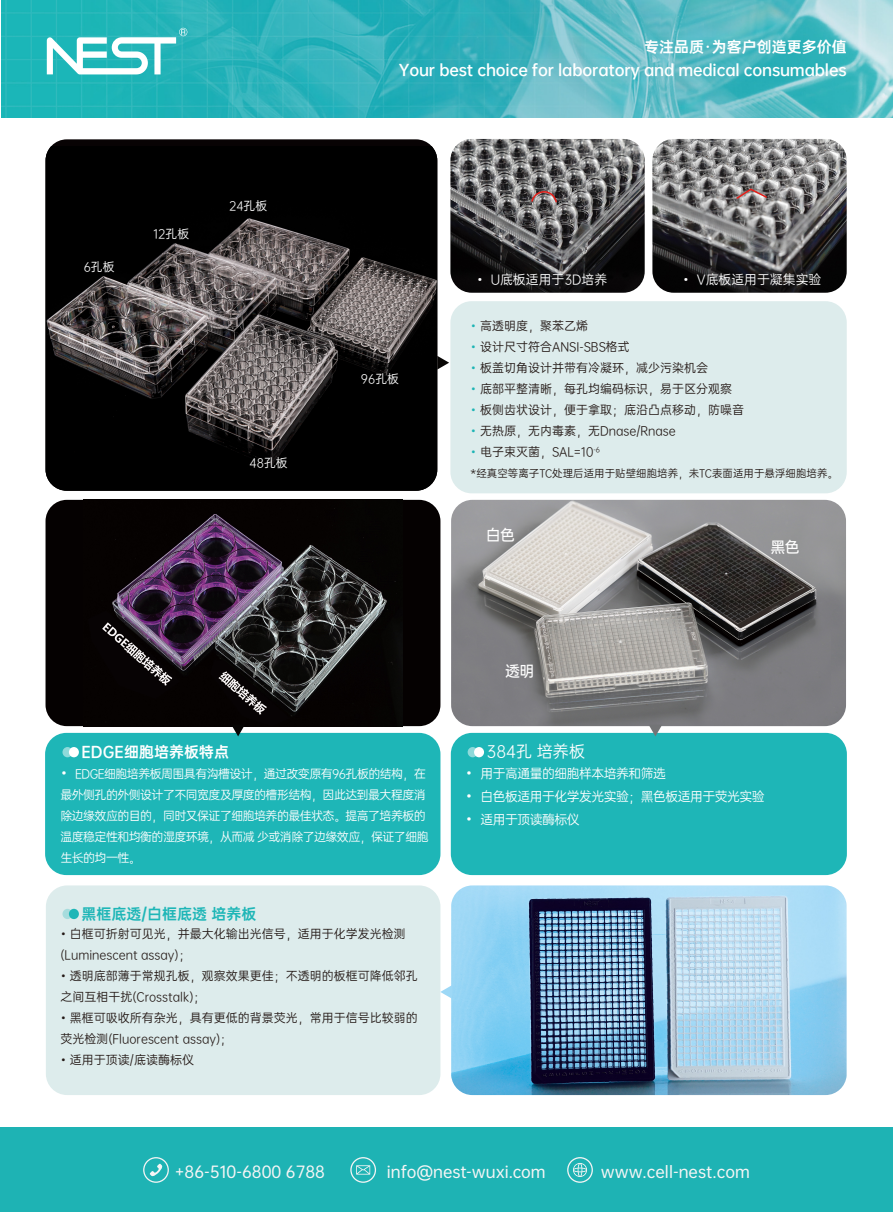
<style>
.page{position:relative;width:893px;height:1212px;background:#fff}
.page>*{position:absolute;margin:0;border:0;box-sizing:border-box;transform-origin:0 0}
.t1{font:16.05px "OPPO Sans R";color:#fff}
.t2{font:15.45px "OPPO Sans M";color:#f5f5f5}
.t3{font:15px "OPPO Sans B";letter-spacing:-.01em;color:#fff}
.t4{font:15px "OPPO Sans B";color:#1eb6b7}
.t5{font:15px "OPPO Sans M";color:#fff}
.t6{font:12.9px "OPPO Sans R";letter-spacing:-.04em;color:#fff}
.t7{font:12.9px "OPPO Sans R";color:#fff}
.t8{font:12px/21px "OPPO Sans R";color:#231815}
.t9{font:12px/21px "OPPO Sans R";letter-spacing:-.05em;color:#fff}
.t10{font:10.5px "OPPO Sans R";color:#231815}
.s1{color:#1eb4b5}
.s2{font-size:14.55px}
</style>
<div class="page">
<div style="left:0;top:1128px;width:893px;height:84px;background:#1eb3b4"></div>
<svg style="left:143px;top:1157px;width:26px;height:26px"></svg>
<svg style="left:350px;top:1157px;width:26px;height:26px"></svg>
<svg style="left:567px;top:1157px;width:26px;height:26px"></svg>
<img style="left:1px;top:0;width:892px;height:118px">
<svg style="left:47px;top:28px;width:140px;height:46px"></svg>
<div style="left:450px;top:301px;width:397px;height:192px;background:#ddecec;border-radius:21px"></div>
<img style="left:451px;top:500px;width:395px;height:226px">
<img style="left:46px;top:146px;width:391px;height:345px">
<img style="left:450px;top:139px;width:195px;height:154px">
<svg style="left:530px;top:191px;width:28px;height:13px"></svg>
<img style="left:652px;top:139px;width:195px;height:154px">
<svg style="left:735px;top:188px;width:33px;height:12px"></svg>
<div style="left:45px;top:733px;width:395px;height:142px;background:#1eb6b7;border-radius:21px"></div>
<img style="left:451px;top:885px;width:396px;height:210px">
<div style="left:46px;top:885px;width:394px;height:210px;background:#ddecec;border-radius:21px"></div>
<div style="left:46px;top:500px;width:394px;height:226px;background:#050101"></div>
<img style="left:84px;top:500px;width:318px;height:226px">
<svg style="left:231px;top:724px;width:14px;height:12px"></svg>
<svg style="left:437px;top:356px;width:12px;height:13px"></svg>
<svg style="left:440px;top:985px;width:12px;height:14px"></svg>
<svg style="left:62px;top:747px;width:10px;height:10px"></svg>
<div style="left:69px;top:747px;width:10px;height:10px;background:#fff;border-radius:50%"></div>
<svg style="left:62px;top:909px;width:10px;height:10px"></svg>
<div style="left:69px;top:909px;width:10px;height:10px;background:#1eb6b7;border-radius:50%"></div>
<div style="left:451px;top:733px;width:396px;height:142px;background:#1eb6b7;border-radius:21px"></div>
<svg style="left:468px;top:747px;width:10px;height:10px"></svg>
<div style="left:474px;top:747px;width:10px;height:10px;background:#fff;border-radius:50%"></div>
<svg style="left:649px;top:724px;width:13px;height:12px"></svg>
<p class="t3" style="left:644px;top:34px;width:204px">专注品质·为客户创造更多价值</p>
<p class="t9" style="left:84px;top:255px;width:32px">6孔板</p>
<p class="t9" style="left:153px;top:223px;width:37px">12孔板</p>
<p class="t9" style="left:229px;top:195px;width:40px">24孔板</p>
<p class="t9" style="left:250px;top:452px;width:40px">48孔板</p>
<p class="t3" style="left:399px;top:57px;width:449px">Your best choice for laboratory and medical consumables</p>
<p class="t9" style="left:361px;top:367px;width:40px">96孔板</p>
<p class="t7" style="left:477px;top:269px;width:132px">• U底板适用于3D培养</p>
<p class="t7" style="left:683px;top:269px;width:140px">• V底板适用于凝集实验</p>
<p class="t8" style="left:470px;top:314px;width:119px"><span class="s1">•</span> 高透明度，聚苯乙烯</p>
<p class="t8" style="left:470px;top:335px;width:161px"><span class="s1">•</span> 设计尺寸符合ANSI-SBS格式</p>
<p class="t8" style="left:470px;top:356px;width:239px"><span class="s1">•</span> 板盖切角设计并带有冷凝环，减少污染机会</p>
<p class="t8" style="left:470px;top:377px;width:263px"><span class="s1">•</span> 底部平整清晰，每孔均编码标识，易于区分观察</p>
<p class="t8" style="left:470px;top:398px;width:275px"><span class="s1">•</span> 板侧齿状设计，便于拿取；底沿凸点移动，防噪音</p>
<p class="t8" style="left:470px;top:419px;width:207px"><span class="s1">•</span> 无热原，无内毒素，无Dnase/Rnase</p>
<p class="t8" style="left:470px;top:440px;width:131px"><span class="s1">•</span> 电子束灭菌，SAL=10<sup>-6</sup></p>
<p class="t10" style="left:470px;top:465px;width:369px">*经真空等离子TC处理后适用于贴壁细胞培养，未TC表面适用于悬浮细胞培养。</p>
<p class="t5" style="left:486px;top:522px;width:31px">白色</p>
<p class="t5" style="left:505px;top:658px;width:31px">透明</p>
<p class="t5" style="left:770px;top:534px;width:31px">黑色</p>
<p class="t3" style="left:81px;top:739px;width:149px">EDGE细胞培养板特点</p>
<p class="t9" style="left:60px;top:763px;width:370px"><span class="s2">•</span> EDGE细胞培养板周围具有沟槽设计，通过改变原有96孔板的结构，在最外侧孔的外侧设计了不同宽度及厚度的槽形结构，因此达到最大程度消除边缘效应的目的，同时又保证了细胞培养的最佳状态。提高了培养板的温度稳定性和均衡的湿度环境，从而减 少或消除了边缘效应，保证了细胞生长的均一性。</p>
<p class="t4" style="left:81px;top:901px;width:177px">黑框底透/白框底透 培养板</p>
<p class="t8" style="left:60px;top:922px;width:347px">• 白框可折射可见光，并最大化输出光信号，适用于化学发光检测(Luminescent assay)；</p>
<p class="t8" style="left:60px;top:964px;width:359px">• 透明底部薄于常规孔板，观察效果更佳；不透明的板框可降低邻孔之间互相干扰(Crosstalk)；</p>
<p class="t8" style="left:60px;top:1006px;width:359px">• 黑框可吸收所有杂光，具有更低的背景荧光，常用于信号比较弱的荧光检测(Fluorescent assay)；</p>
<p class="t8" style="left:60px;top:1048px;width:135px">• 适用于顶读/底读酶标仪</p>
<h1 class="t1" style="left:486px;top:739px;width:100px">384孔 培养板</h1>
<p class="t6" style="left:466px;top:764px;width:202px"><span class="s2">•</span> 用于高通量的细胞样本培养和筛选</p>
<p class="t6" style="left:466px;top:786px;width:301px"><span class="s2">•</span> 白色板适用于化学发光实验；黑色板适用于荧光实验</p>
<p class="t6" style="left:466px;top:809px;width:116px"><span class="s2">•</span> 适用于顶读酶标仪</p>
<p class="t2" style="left:175px;top:1159px;width:152px">+86-510-6800 6788</p>
<p class="t2" style="left:387px;top:1159px;width:160px">info@nest-wuxi.com</p>
<p class="t2" style="left:601px;top:1159px;width:151px">www.cell-nest.com</p>
</div>
